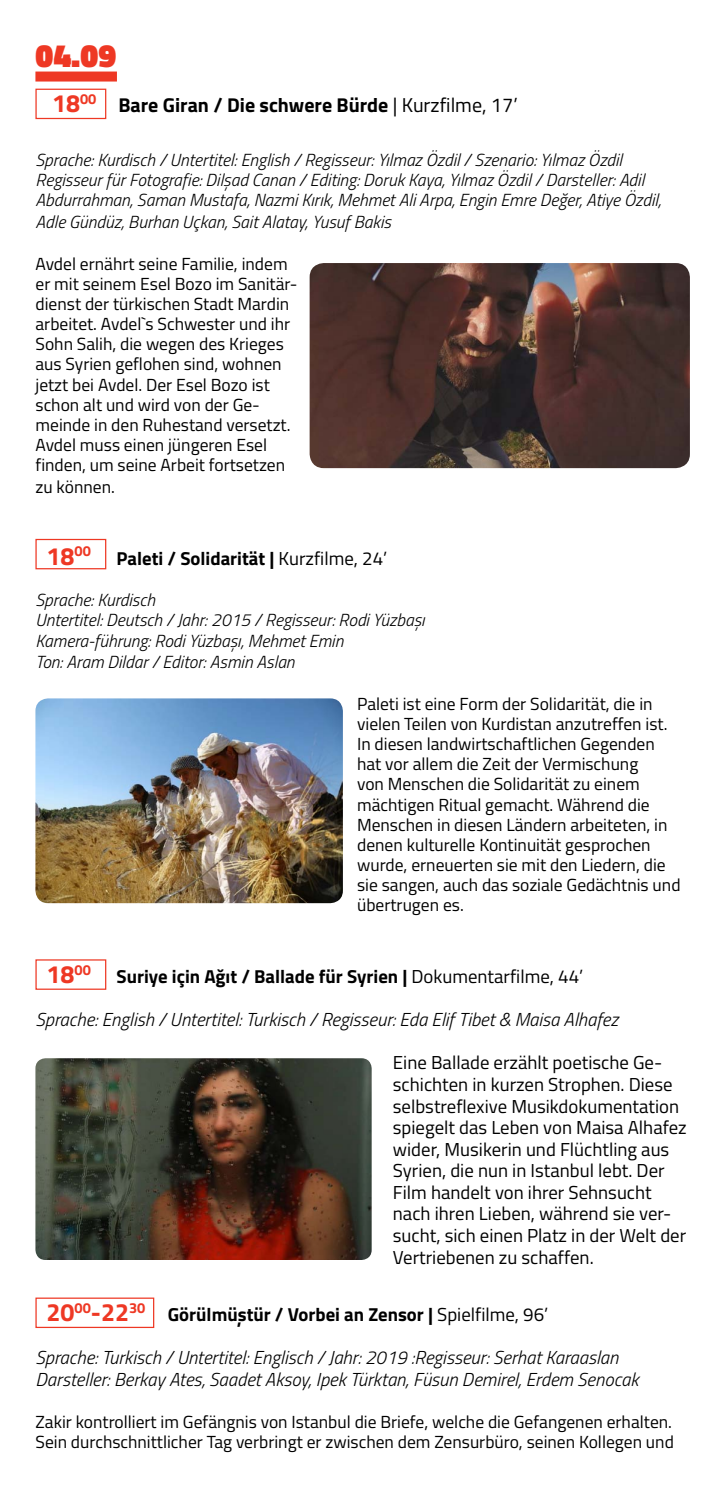
<style>
.page{position:relative;width:723px;height:1489px;background:#fff}
.page>*{position:absolute;margin:0;border:0;box-sizing:border-box;transform-origin:0 0}
.t1{font:900 32.5px "Titillium";color:#ee3824}
.t2{font:700 25px "Titillium";color:#ee3824}
.t3{font:700 20px "Titillium";color:#000}
.t4{font:18.75px/21.5px "Titillium";color:#000}
.t5{font:italic 300 18.75px/21.5px "Titillium";color:#000}
.t6{font:700 18.75px "Titillium";color:#000}
.t7{font:17.5px/20.2px "Titillium";color:#000}
.t8{font:italic 300 17.5px/20.5px "Titillium";color:#000}
.s1{font-weight:400}
.s2{font-size:25px;color:#ee3824}
</style>
<div class="page">
<div style="left:35px;top:71px;width:82px;height:10px;background:#ee3824"></div>
<img style="left:310px;top:263px;width:380px;height:205px">
<img style="left:35px;top:698px;width:308px;height:205px">
<img style="left:35px;top:1058px;width:337px;height:201px">
<svg style="left:35px;top:88px;width:72px;height:32px"></svg>
<svg style="left:35px;top:538px;width:72px;height:32px"></svg>
<svg style="left:35px;top:959px;width:72px;height:31px"></svg>
<svg style="left:35px;top:1297px;width:120px;height:31px"></svg>
<h1 class="t1" style="left:36px;top:32px;width:82px">04.09</h1>
<h2 class="t2" style="left:52px;top:84px;width:46px">18<sup>00</sup></h2>
<p class="t3" style="left:118px;top:90px;width:405px">Bare Giran / Die schwere Bürde <span class="s1">| Kurzfilme, 17’′</span></p>
<p class="t8" style="left:36px;top:149px;width:627px">Sprache: Kurdisch / Untertitel: English / Regisseur: Yılmaz Özdil / Szenario: Yılmaz Özdil Regisseur für Fotografie: Dilşad Canan / Editing: Doruk Kaya, Yılmaz Özdil / Darsteller: Adil Abdurrahman, Saman Mustafa, Nazmi Kırık, Mehmet Ali Arpa, Engin Emre Değer, Atiye Özdil, Adle Gündüz, Burhan Uçkan, Sait Alatay, Yusuf Bakis</p>
<p class="t7" style="left:36px;top:252px;width:263px">Avdel ernährt seine Familie, indem er mit seinem Esel Bozo im Sanitär&shy;dienst der türkischen Stadt Mardin arbeitet. Avdel`s Schwester und ihr<br>Sohn Salih, die wegen des Krieges aus Syrien geflohen sind, wohnen jetzt bei Avdel. Der Esel Bozo ist schon alt und wird von der Ge&shy;meinde in den Ruhestand versetzt.<br>Avdel muss einen jüngeren Esel finden, um seine Arbeit fortsetzen zu können.</p>
<h2 class="t2" style="left:47px;top:536px;width:46px">18<sup>00</sup></h2>
<p class="t6" style="left:117px;top:543px;width:277px">Paleti / Solidarität | <span class="s1">Kurzfilme, 24’′</span></p>
<p class="t8" style="left:36px;top:589px;width:391px">Sprache: Kurdisch<br>Untertitel: Deutsch / Jahr: 2015 / Regisseur: Rodi Yüzbaşı Kamera-führung: Rodi Yüzbaşı, Mehmet Emin<br>Ton: Aram Dildar / Editor: Asmin Aslan</p>
<p class="t7" style="left:357px;top:692px;width:325px">Paleti ist eine Form der Solidarität, die in vielen Teilen von Kurdistan anzutreffen ist.<br>In diesen landwirtschaftlichen Gegenden hat vor allem die Zeit der Vermischung<br>von Menschen die Solidarität zu einem mächtigen Ritual gemacht. Während die Menschen in diesen Ländern arbeiteten, in denen kulturelle Kontinuität gesprochen wurde, erneuerten sie mit den Liedern, die sie sangen, auch das soziale Gedächtnis und übertrugen es.</p>
<h2 class="t2" style="left:47px;top:955px;width:46px">18<sup>00</sup></h2>
<p class="t6" style="left:117px;top:962px;width:468px">Suriye için Ağıt / Ballade für Syrien | <span class="s1">Dokumentarfilme, 44’</span></p>
<p class="t5" style="left:36px;top:1007px;width:584px">Sprache: English / Untertitel: Turkisch / Regisseur: Eda Elif Tibet &amp; Maisa Alhafez</p>
<p class="t4" style="left:393px;top:1051px;width:295px">Eine Ballade erzählt poetische Ge&shy;schichten in kurzen Strophen. Diese selbstreflexive Musikdokumentation spiegelt das Leben von Maisa Alhafez wider, Musikerin und Flüchtling aus Syrien, die nun in Istanbul lebt. Der Film handelt von ihrer Sehnsucht nach ihren Lieben, während sie ver&shy;sucht, sich einen Platz in der Welt der Vertriebenen zu schaffen.</p>
<p class="t6" style="left:47px;top:1300px;width:508px"><span class="s2">20</span><sup>00</sup><span class="s2">-22</span><sup>30</sup> Görülmüştür / Vorbei an Zensor | <span class="s1">Spielfilme, 96’′</span></p>
<p class="t5" style="left:36px;top:1345px;width:604px">Sprache: Turkisch / Untertitel: Englisch / Jahr: 2019 :Regisseur: Serhat Karaaslan<br>Darsteller: Berkay Ates, Saadet Aksoy, Ipek Türktan, Füsun Demirel, Erdem Senocak</p>
<p class="t7" style="left:36px;top:1410px;width:640px">Zakir kontrolliert im Gefängnis von Istanbul die Briefe, welche die Gefangenen erhalten.<br>Sein durchschnittlicher Tag verbringt er zwischen dem Zensurbüro, seinen Kollegen und</p>
</div>
